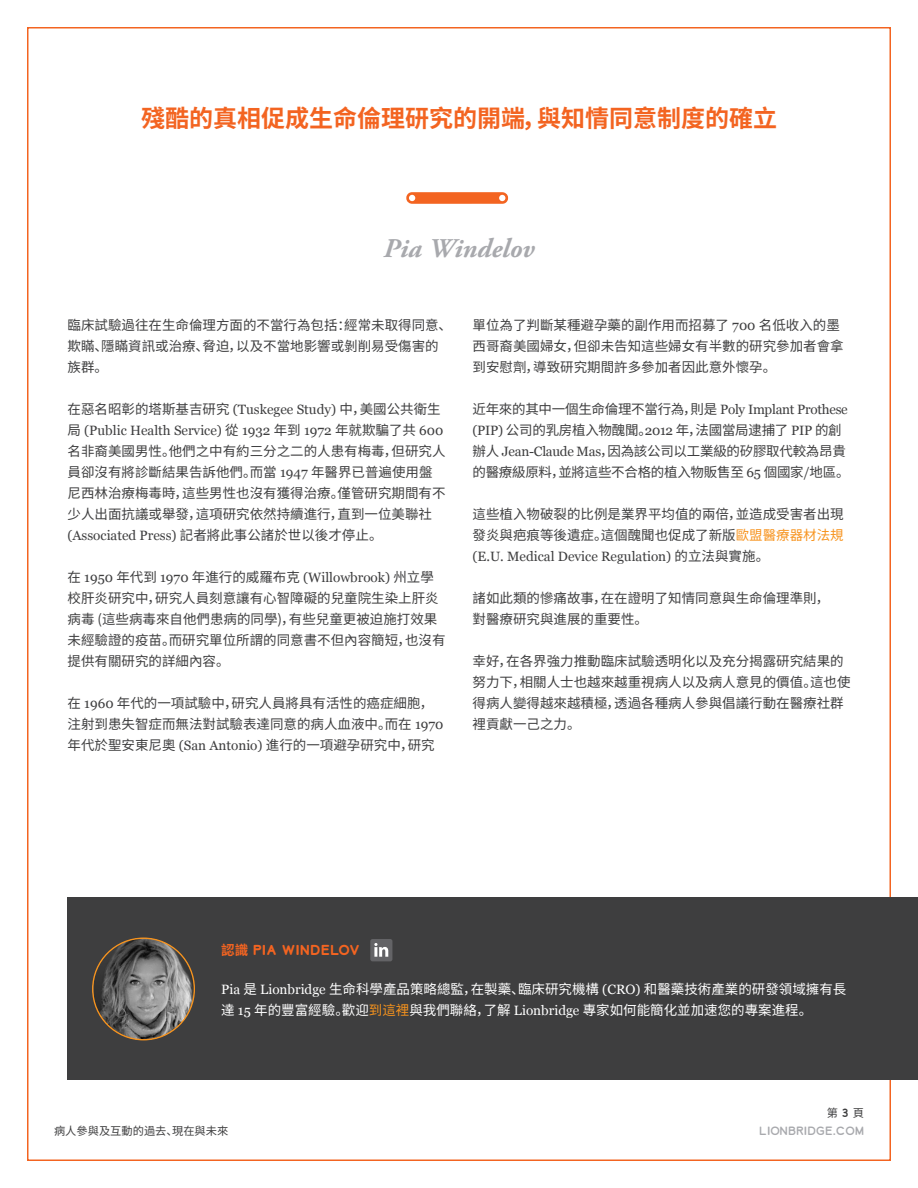
<style>
.page{position:relative;width:918px;height:1188px;background:#fff}
.page>*{position:absolute;margin:0;border:0;box-sizing:border-box;transform-origin:0 0}
.Lion_Main_Title{font:italic 700 27px "Adobe Garamond Pro";color:#a8a9ad}
.Lion_Main_Title-2{font:700 24px "Noto Sans CJ Ksc";color:#f36421}
.t1{font:13.5px/21px "Noto Sans CJ Ksc";color:#3e3e3f}
.t2{font:13.5px/21px "Noto Sans CJ Ksc";letter-spacing:-.02em;color:#3e3e3f}
.Lion_Body{font:13.5px/21px "Noto Sans CJ Ksc";color:#fff}
.Lion_Body-2{font:700 13.5px "Lionbridge Sans";color:#f36421}
.t3{font:11.25px "Noto Sans CJ Ksc";color:#3e3e3f}
.t4{font:11.25px "Lionbridge Sans";color:#a8a9ad}
.s1{font-family:"Georgia"}
.s2{color:#f7931d}
.s3{font-family:"Noto Sans CJ Ksc"}
.s4{font-family:"Lionbridge Sans"}
</style>
<div class="page">
<hr style="left:0;top:0;width:1px;height:773px;background:#231f20">
<svg style="left:406px;top:192px;width:102px;height:12px"></svg>
<div style="left:68px;top:898px;width:850px;height:182px;background:#3e3e3f"></div>
<img style="left:93px;top:938px;width:101px;height:102px;border-radius:51px">
<div style="left:370px;top:939px;width:22px;height:22px;background:#636366;border-radius:2px"></div>
<svg style="left:374px;top:943px;width:14px;height:14px"></svg>
<p class="Lion_Main_Title-2" style="left:141px;top:105px;width:637px">殘酷的真相促成生命倫理研究的開端，與知情同意制度的確立</p>
<p class="Lion_Main_Title" style="left:384px;top:233px;width:152px">Pia Windelov</p>
<p class="t1" style="left:68px;top:315px;width:386px">臨床試驗過往在生命倫理方面的不當行為包括：經常未取得同意、欺瞞、隱瞞資訊或治療、脅迫，以及不當地影響或剝削易受傷害的族群。</p>
<p class="t1" style="left:68px;top:399px;width:379px">在惡名昭彰的塔斯基吉研究 <span class="s1">(Tuskegee Study)</span> 中，美國公共衛生局 <span class="s1">(Public Health Service)</span> 從 <span class="s1">1932</span> 年到 <span class="s1">1972</span> 年就欺騙了共 <span class="s1">600</span>名非裔美國男性。他們之中有約三分之二的人患有梅毒，但研究人員卻沒有將診斷結果告訴他們。而當 <span class="s1">1947</span> 年醫界已普遍使用盤尼西林治療梅毒時，這些男性也沒有獲得治療。僅管研究期間有不少人出面抗議或舉發，這項研究依然持續進行，直到一位美聯社<span class="s1">(Associated Press)</span> 記者將此事公諸於世以後才停止。</p>
<p class="t1" style="left:68px;top:567px;width:379px">在 <span class="s1">1950</span> 年代到 <span class="s1">1970</span> 年進行的威羅布克 <span class="s1">(Willowbrook)</span> 州立學校肝炎研究中，研究人員刻意讓有心智障礙的兒童院生染上肝炎病毒 (這些病毒來自他們患病的同學)，有些兒童更被迫施打效果未經驗證的疫苗。而研究單位所謂的同意書不但內容簡短，也沒有提供有關研究的詳細內容。</p>
<p class="t1" style="left:68px;top:693px;width:378px">在 <span class="s1">1960</span> 年代的一項試驗中，研究人員將具有活性的癌症細胞，注射到患失智症而無法對試驗表達同意的病人血液中。而在 <span class="s1">1970</span>年代於聖安東尼奧 <span class="s1">(San Antonio)</span> 進行的一項避孕研究中，研究</p>
<p class="t1" style="left:472px;top:315px;width:373px">單位為了判斷某種避孕藥的副作用而招募了 <span class="s1">700</span> 名低收入的墨西哥裔美國婦女，但卻未告知這些婦女有半數的研究參加者會拿到安慰劑，導致研究期間許多參加者因此意外懷孕。</p>
<p class="t2" style="left:472px;top:399px;width:379px">近年來的其中一個生命倫理不當行為，則是 <span class="s1">Poly Implant Prothese (PIP)</span> 公司的乳房植入物醜聞。<span class="s1">2012</span> 年，法國當局逮捕了 <span class="s1">PIP</span> 的創辦人 <span class="s1">Jean-Claude Mas</span>，因為該公司以工業級的矽膠取代較為昂貴的醫療級原料，並將這些不合格的植入物販售至 <span class="s1">65</span> 個國家<span class="s1">/</span>地區。</p>
<p class="t1" style="left:473px;top:504px;width:373px;text-align:justify">這些植入物破裂的比例是業界平均值的兩倍，並造成受害者出現發炎與疤痕等後遺症。這個醜聞也促成了新版<span class="s2">歐盟醫療器材法規</span><span class="s1">(E.U. Medical Device Regulation)</span> 的立法與實施。</p>
<p class="t1" style="left:473px;top:588px;width:358px">諸如此類的慘痛故事，在在證明了知情同意與生命倫理準則，對醫療研究與進展的重要性。</p>
<p class="t1" style="left:473px;top:651px;width:380px">幸好，在各界強力推動臨床試驗透明化以及充分揭露研究結果的努力下，相關人士也越來越重視病人以及病人意見的價值。這也使得病人變得越來越積極，透過各種病人參與倡議行動在醫療社群裡貢獻一己之力。</p>
<p class="Lion_Body-2" style="left:221px;top:941px;width:140px"><span class="s3">認識</span> PIA WINDELOV</p>
<p class="Lion_Body" style="left:221px;top:979px;width:627px"><span class="s1">Pia</span> 是 <span class="s1">Lionbridge</span> 生命科學產品策略總監，在製藥、臨床研究機構 <span class="s1">(CRO)</span> 和醫藥技術產業的研發領域擁有長達 <span class="s1">15</span> 年的豐富經驗。歡迎<span class="s2">到這裡</span>與我們聯絡，了解 <span class="s1">Lionbridge</span> 專家如何能簡化並加速您的專案進程。</p>
<p class="t3" style="left:54px;top:1124px;width:176px">病人參與及互動的過去、現在與未來</p>
<p class="t3" style="left:827px;top:1107px;width:39px">第 <span class="s4">3</span> 頁</p>
<p class="t4" style="left:759px;top:1123px;width:106px">LIONBRIDGE.COM</p>
</div>
